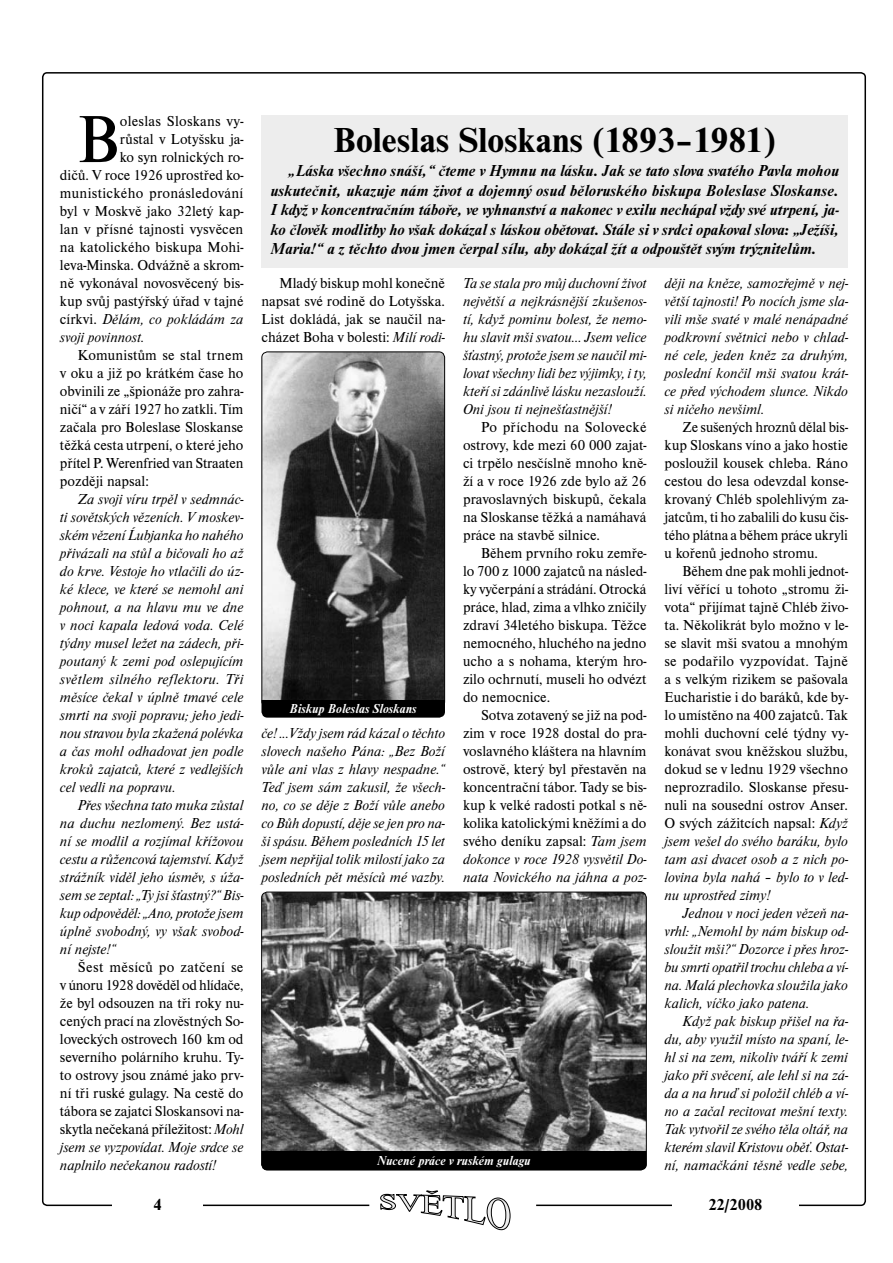
<style>
.page{position:relative;width:893px;height:1263px;background:#fff}
.page>*{position:absolute;margin:0;border:0;box-sizing:border-box;transform-origin:0 0}
.t1{font:69px "Nimbus Rom DEE";color:#000}
.t2{font:700 36px "Nimbus Rom DEE";color:#000}
.t3{font:italic 700 16.5px/19.5px "Nimbus Rom DEE";color:#000;text-align:justify}
.t4{font:700 16.5px "Nimbus Rom DEE";color:#000}
.t5{font:15px/18px "Nimbus Rom DEE";color:#000;text-align:justify}
.t6{font:italic 15px/18px "Nimbus Rom DEE";color:#000;text-align:justify}
.t7{font:italic 700 13.5px "Nimbus Rom DEE";color:#fff}
.s1{font-style:normal}
.s2{font-style:italic}
</style>
<div class="page">
<svg style="left:380px;top:1190px;width:131px;height:41px"></svg>
<div style="left:261px;top:115px;width:587px;height:153px;background:#ededed"></div>
<img style="left:262px;top:352px;width:183px;height:348px">
<div style="left:261px;top:352px;width:184px;height:356px;border:1px solid #000;border-radius:6px"></div>
<div style="left:261px;top:700px;width:184px;height:18px;background:#000"></div>
<img style="left:262px;top:892px;width:384px;height:259px">
<div style="left:261px;top:1151px;width:385px;height:19px;background:#000"></div>
<h1 class="t1" style="left:78px;top:112px;width:44px">B</h1>
<p class="t5" style="left:120px;top:113px;width:125px">oleslas Sloskans vy-</p>
<p class="t5" style="left:120px;top:131px;width:125px">růstal v Lotyšsku ja-</p>
<p class="t5" style="left:120px;top:149px;width:125px">ko syn rolnických ro-</p>
<p class="t5" style="left:60px;top:167px;width:185px">dičů. V roce 1926 uprostřed ko-</p>
<p class="t5" style="left:60px;top:185px;width:185px">munistického pronásledování</p>
<p class="t5" style="left:60px;top:203px;width:185px">byl v Moskvě jako 32letý kap-</p>
<p class="t5" style="left:60px;top:221px;width:185px">lan v přísné tajnosti vysvěcen</p>
<p class="t5" style="left:60px;top:239px;width:185px">na katolického biskupa Mohi-</p>
<p class="t5" style="left:60px;top:257px;width:185px">leva-Minska. Odvážně a skrom-</p>
<p class="t5" style="left:60px;top:275px;width:185px">ně vykonával novosvěcený bis-</p>
<p class="t5" style="left:60px;top:293px;width:185px">kup svůj pastýřský úřad v tajné</p>
<p class="t6" style="left:60px;top:311px;width:185px"><span class="s1">církvi.</span> Dělám, co pokládám za</p>
<p class="t6" style="left:60px;top:329px;width:86px">svoji povinnost.</p>
<p class="t5" style="left:60px;top:347px;width:185px;text-indent:18px">Komunistům se stal trnem v oku a již po krátkém čase ho obvinili ze „špionáže pro zahra&shy;ničí“ a v září 1927 ho zatkli. Tím začala pro Boleslase Sloskanse těžká cesta utrpení, o které jeho přítel P. Werenfried van Straaten později napsal:</p>
<p class="t6" style="left:60px;top:491px;width:185px;text-indent:18px">Za svoji víru trpěl v sedmnác&shy;ti sovětských vězeních. V moskev&shy;ském vězení Ĺubjanka ho nahého přivázali na stůl a bičovali ho až do krve. Vestoje ho vtlačili do úz&shy;ké klece, ve které se nemohl ani pohnout, a na hlavu mu ve dne v noci kapala ledová voda. Celé týdny musel ležet na zádech, při&shy;poutaný k zemi pod oslepujícím světlem silného reflektoru. Tři měsíce čekal v úplně tmavé cele smrti na svoji popravu; jeho jedi&shy;nou stravou byla zkažená polévka a čas mohl odhadovat jen podle kroků zajatců, které z vedlejších cel vedli na popravu.</p>
<p class="t6" style="left:60px;top:797px;width:185px;text-indent:18px">Přes všechna tato muka zůstal na duchu nezlomený. Bez ustá&shy;ní se modlil a rozjímal křížovou cestu a růžencová tajemství. Když strážník viděl jeho úsměv, s úža&shy;sem se zeptal: „Ty jsi šťastný?“ Bis&shy;kup odpověděl: „Ano, protože jsem úplně svobodný, vy však svobod&shy;ní nejste!“</p>
<p class="t5" style="left:60px;top:959px;width:185px;text-indent:18px">Šest měsíců po zatčení se v únoru 1928 dověděl od hlídače, že byl odsouzen na tři roky nu&shy;cených prací na zlověstných So&shy;loveckých ostrovech 160 km od severního polárního kruhu. Ty&shy;to ostrovy jsou známé jako prv&shy;ní tři ruské gulagy. Na cestě do tábora se zajatci Sloskansovi na&shy;skytla nečekaná příležitost: <span class="s2">Mohl jsem se vyzpovídat. Moje srdce se naplnilo nečekanou radostí!</span></p>
<h2 class="t2" style="left:334px;top:126px;width:443px">Boleslas Sloskans (1893–1981)</h2>
<p class="t3" style="left:270px;top:163px;width:570px;text-indent:18px">„Láska všechno snáší,“ čteme v Hymnu na lásku. Jak se tato slova svatého Pavla mohou uskutečnit, ukazuje nám život a dojemný osud běloruského biskupa Boleslase Sloskanse.<br>I když v koncentračním táboře, ve vyhnanství a nakonec v exilu nechápal vždy své utrpení, ja&shy;ko člověk modlitby ho však dokázal s láskou obětovat. Stále si v srdci opakoval slova: „Ježíši, Maria!“ a z těchto dvou jmen čerpal sílu, aby dokázal žít a odpouštět svým trýznitelům.</p>
<p class="t5" style="left:261px;top:275px;width:185px;text-indent:18px">Mladý biskup mohl konečně napsat své rodině do Lotyšska.<br>List dokládá, jak se naučil na&shy;cházet Boha v bolesti: <span class="s2">Milí rodi-</span></p>
<p class="t7" style="left:289px;top:704px;width:129px">Biskup Boleslas Sloskans</p>
<p class="t6" style="left:261px;top:725px;width:185px">če! ...Vždy jsem rád kázal o těchto slovech našeho Pána: „Bez Boží vůle ani vlas z hlavy nespadne.“ Teď jsem sám zakusil, že všech&shy;no, co se děje z Boží vůle anebo co Bůh dopustí, děje se jen pro na&shy;ši spásu. Během posledních 15 let jsem nepřijal tolik milostí jako za posledních pět měsíců mé vazby.</p>
<p class="t6" style="left:463px;top:275px;width:185px">Ta se stala pro můj duchovní život největší a nejkrásnější zkušenos&shy;tí, když pominu bolest, že nemo&shy;hu slavit mši svatou... Jsem velice šťastný, protože jsem se naučil mi&shy;lovat všechny lidi bez výjimky, i ty, kteří si zdánlivě lásku nezaslouží.<br>Oni jsou ti nejnešťastnější!</p>
<p class="t5" style="left:463px;top:419px;width:185px;text-indent:18px">Po příchodu na Solovecké ostrovy, kde mezi 60 000 zajat&shy;ci trpělo nesčíslně mnoho kně&shy;ží a v roce 1926 zde bylo až 26 pravoslavných biskupů, čekala na Sloskanse těžká a namáhavá práce na stavbě silnice.</p>
<p class="t5" style="left:463px;top:545px;width:185px;text-indent:18px">Během prvního roku zemře&shy;lo 700 z 1000 zajatců na násled&shy;ky vyčerpání a strádání. Otrocká práce, hlad, zima a vlhko zničily zdraví 34letého biskupa. Těžce nemocného, hluchého na jedno ucho a s nohama, kterým hro&shy;zilo ochrnutí, museli ho odvézt do nemocnice.</p>
<p class="t5" style="left:463px;top:707px;width:185px;text-indent:18px">Sotva zotavený se již na pod&shy;zim v roce 1928 dostal do pra&shy;voslavného kláštera na hlavním ostrově, který byl přestavěn na koncentrační tábor. Tady se bis&shy;kup k velké radosti potkal s ně&shy;kolika katolickými kněžími a do svého deníku zapsal: <span class="s2">Tam jsem dokonce v roce 1928 vysvětil Do&shy;nata Novického na jáhna a poz-</span></p>
<p class="t7" style="left:377px;top:1155px;width:155px">Nucené práce v ruském gulagu</p>
<p class="t6" style="left:664px;top:275px;width:185px">ději na kněze, samozřejmě v nej&shy;větší tajnosti! Po nocích jsme sla&shy;vili mše svaté v malé nenápadné podkrovní světnici nebo v chlad&shy;né cele, jeden kněz za druhým, poslední končil mši svatou krát&shy;ce před východem slunce. Nikdo si ničeho nevšiml.</p>
<p class="t5" style="left:664px;top:419px;width:185px;text-indent:18px">Ze sušených hroznů dělal bis&shy;kup Sloskans víno a jako hostie posloužil kousek chleba. Ráno cestou do lesa odevzdal konse&shy;krovaný Chléb spolehlivým za&shy;jatcům, ti ho zabalili do kusu čis&shy;tého plátna a během práce ukryli u kořenů jednoho stromu.</p>
<p class="t5" style="left:664px;top:563px;width:185px;text-indent:18px">Během dne pak mohli jednot&shy;liví věřící u tohoto „stromu ži&shy;vota“ přijímat tajně Chléb živo&shy;ta. Několikrát bylo možno v le&shy;se slavit mši svatou a mnohým se podařilo vyzpovídat. Tajně a s velkým rizikem se pašovala Eucharistie i do baráků, kde by&shy;lo umístěno na 400 zajatců. Tak mohli duchovní celé týdny vy&shy;konávat svou kněžskou službu, dokud se v lednu 1929 všechno neprozradilo. Sloskanse přesu&shy;nuli na sousední ostrov Anser.<br>O svých zážitcích napsal: <span class="s2">Když jsem vešel do svého baráku, bylo tam asi dvacet osob a z nich po&shy;lovina byla nahá – bylo to v led&shy;nu uprostřed zimy!</span></p>
<p class="t6" style="left:664px;top:905px;width:185px;text-indent:18px">Jednou v noci jeden vězeň na&shy;vrhl: „Nemohl by nám biskup od&shy;sloužit mši?“ Dozorce i přes hroz&shy;bu smrti opatřil trochu chleba a ví&shy;na. Malá plechovka sloužila jako kalich, víčko jako patena.</p>
<p class="t6" style="left:664px;top:1013px;width:185px;text-indent:18px">Když pak biskup přišel na řa&shy;du, aby využil místo na spaní, le&shy;hl si na zem, nikoliv tváří k zemi jako při svěcení, ale lehl si na zá&shy;da a na hruď si položil chléb a ví&shy;no a začal recitovat mešní texty.<br>Tak vytvořil ze svého těla oltář, na kterém slavil Kristovu oběť. Ostat&shy;ní, namačkáni těsně vedle sebe,</p>
<p class="t4" style="left:153px;top:1198px;width:10px">4</p>
<p class="t4" style="left:708px;top:1198px;width:56px">22/2008</p>
</div>
